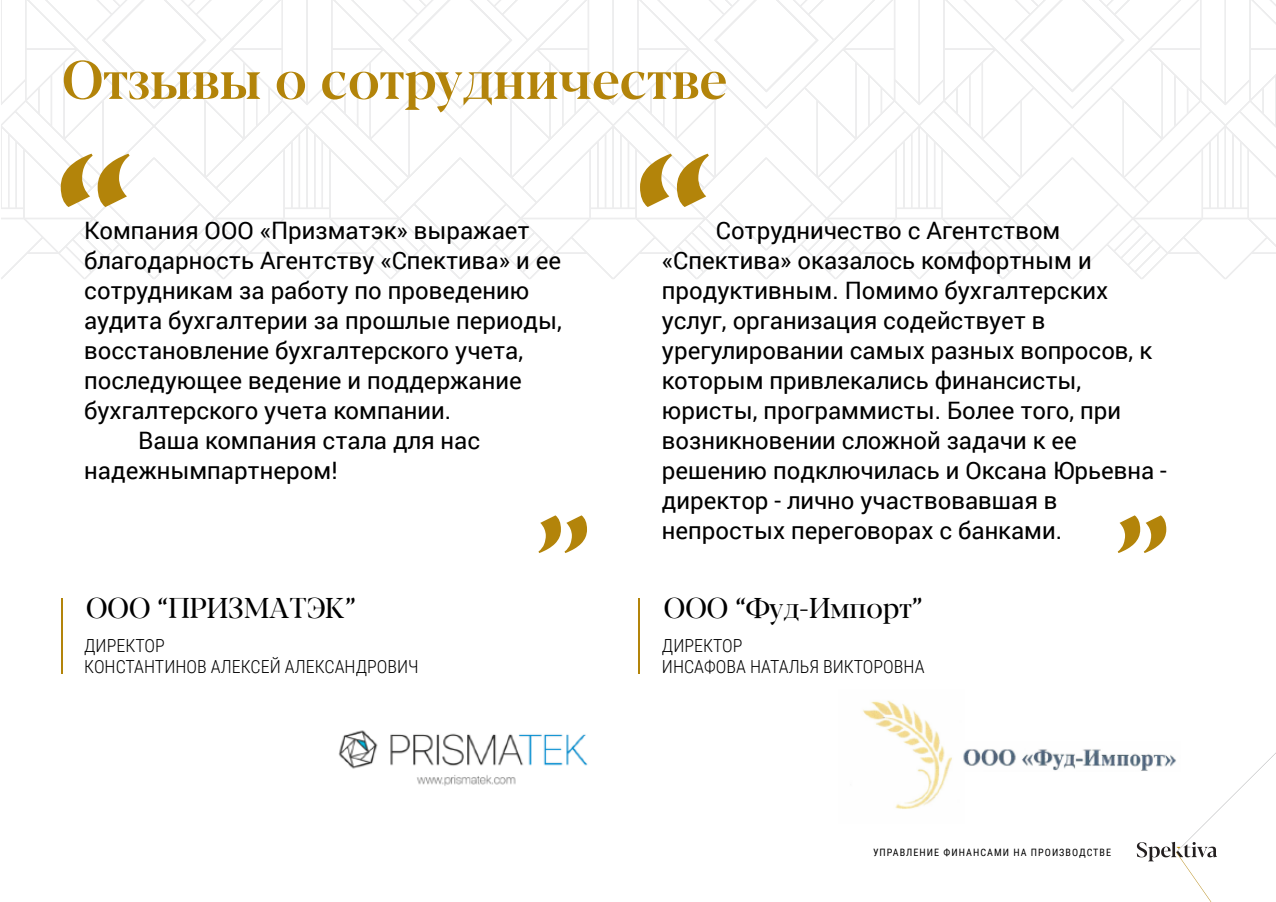
<style>
.page{position:relative;width:1276px;height:902px;background:#fff}
.page>*{position:absolute;margin:0;border:0;box-sizing:border-box;transform-origin:0 0}
.t1{font:500 54px "Blacker Display";color:#b3840a}
.t2{font:28.5px "Blacker Display";color:#000}
.t3{font:24px/30px "Roboto";color:#000}
.t4{font:300 18px/21.6px "Roboto Condensed";color:#000}
.t5{font:10.2px "Roboto Condensed";letter-spacing:.1em;color:#000}
</style>
<div class="page">
<svg style="left:1225px;top:0;width:51px;height:279px"></svg>
<svg style="left:613px;top:0;width:612px;height:279px"></svg>
<svg style="left:1px;top:0;width:612px;height:279px"></svg>
<svg style="left:61px;top:154px;width:69px;height:53px"></svg>
<svg style="left:538px;top:515px;width:49px;height:38px"></svg>
<svg style="left:640px;top:154px;width:69px;height:53px"></svg>
<svg style="left:1117px;top:515px;width:49px;height:38px"></svg>
<hr style="left:61px;top:598px;width:1px;height:75px;background:#b3840a">
<hr style="left:638px;top:598px;width:2px;height:75px;background:#b3840a">
<img style="left:338px;top:730px;width:250px;height:56px">
<img style="left:863px;top:700px;width:89px;height:109px">
<img style="left:963px;top:749px;width:173px;height:22px">
<svg style="left:1136px;top:753px;width:140px;height:149px"></svg>
<h1 class="t1" style="left:62px;top:47px;width:666px">Отзывы о сотрудничестве</h1>
<p class="t3" style="left:84px;top:215px;width:447px">Компания ООО «Призматэк» выражает</p>
<p class="t3" style="left:84px;top:245px;width:478px">благодарность Агентству «Спектива» и ее</p>
<p class="t3" style="left:84px;top:275px;width:446px">сотрудникам за работу по проведению</p>
<p class="t3" style="left:84px;top:305px;width:479px">аудита бухгалтерии за прошлые периоды,</p>
<p class="t3" style="left:84px;top:335px;width:440px">восстановление бухгалтерского учета,</p>
<p class="t3" style="left:84px;top:365px;width:439px">последующее ведение и поддержание</p>
<p class="t3" style="left:84px;top:395px;width:368px">бухгалтерского учета компании.</p>
<p class="t3" style="left:138px;top:425px;width:343px">Ваша компания стала для нас</p>
<p class="t3" style="left:84px;top:455px;width:255px">надежнымпартнером!</p>
<p class="t2" style="left:86px;top:590px;width:271px">ООО “ПРИЗМАТЭК”</p>
<p class="t4" style="left:84px;top:634px;width:336px">ДИРЕКТОР<br>КОНСТАНТИНОВ АЛЕКСЕЙ АЛЕКСАНДРОВИЧ</p>
<p class="t3" style="left:662px;top:215px;width:506px;text-indent:54px">Сотрудничество с Агентством «Спектива» оказалось комфортным и продуктивным. Помимо бухгалтерских услуг, организация содействует в урегулировании самых разных вопросов, к которым привлекались финансисты, юристы, программисты. Более того, при возникновении сложной задачи к ее решению подключилась и Оксана Юрьевна - директор - лично участвовавшая в непростых переговорах с банками.</p>
<p class="t2" style="left:664px;top:590px;width:260px">ООО “Фуд-Импорт”</p>
<p class="t4" style="left:662px;top:634px;width:264px">ДИРЕКТОР<br>ИНСАФОВА НАТАЛЬЯ ВИКТОРОВНА</p>
<p class="t5" style="left:873px;top:845px;width:240px">УПРАВЛЕНИЕ ФИНАНСАМИ НА ПРОИЗВОДСТВЕ</p>
</div>
